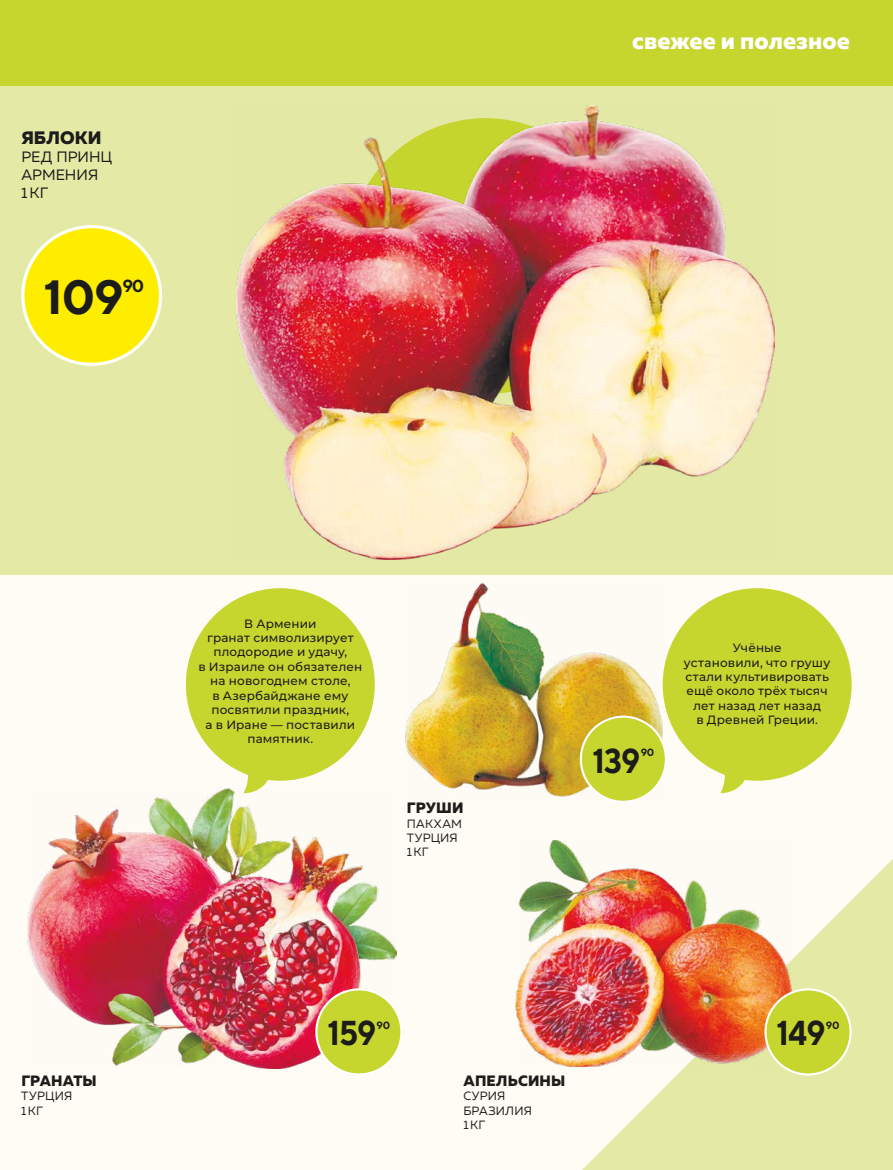
<style>
.page{position:relative;width:893px;height:1170px;background:#fff}
.page>*{position:absolute;margin:0;border:0;box-sizing:border-box;transform-origin:0 0}
.t1{font:700 48px "TT Norms";color:#1c1c1b}
.t2{font:700 34.5px "TT Norms";letter-spacing:-.025em;color:#1c1c1b;scale:.9 1}
.t3{font:800 24px "Muller";letter-spacing:.005em;color:#fff}
.t4{font:800 18px "Muller";color:#1c1c1b}
.t5{font:700 17.55px "TT Norms";color:#1c1c1b}
.t6{font:800 15px "Muller";letter-spacing:.01em;color:#1c1c1b}
.t7{font:15px/18px "Muller";color:#1c1c1b}
.t8{font:500 12px/14.4px "Montserrat";letter-spacing:.01em;color:#1c1c1b;text-align:center}
.t9{font:12px/14.4px "Muller";letter-spacing:.025em;color:#1c1c1b}
.t10{font:700 10.5px "TT Norms";color:#1c1c1b}
</style>
<div class="page">
<div style="left:0;top:574px;width:893px;height:595px;background:#fffbf5"></div>
<div style="left:0;top:85px;width:893px;height:489px;background:#e4eaa6"></div>
<svg style="left:582px;top:859px;width:311px;height:310px;fill:#e4eaa6"></svg>
<div style="left:0;top:0;width:893px;height:85px;background:#c7d52f"></div>
<img style="left:28px;top:793px;width:368px;height:275px">
<img style="left:515px;top:840px;width:276px;height:226px">
<img style="left:237px;top:105px;width:538px;height:454px">
<div style="left:23px;top:226px;width:137px;height:138px;background:#ffed00;border-radius:50%"></div>
<div style="left:21px;top:225px;width:141px;height:141px;border:3px solid #fff;border-radius:50%"></div>
<div style="left:765px;top:989px;width:85px;height:85px;background:#c7d52f;border-radius:50%"></div>
<div style="left:764px;top:988px;width:88px;height:87px;border:2px solid #fff;border-radius:50%"></div>
<div style="left:316px;top:989px;width:85px;height:85px;background:#c7d52f;border-radius:50%"></div>
<div style="left:315px;top:988px;width:87px;height:87px;border:2px solid #fff;border-radius:50%"></div>
<svg style="left:186px;top:588px;width:189px;height:205px"></svg>
<img style="left:405px;top:583px;width:258px;height:215px">
<div style="left:581px;top:716px;width:85px;height:85px;background:#c7d52f;border-radius:50%"></div>
<div style="left:580px;top:715px;width:87px;height:87px;border:2px solid #fff;border-radius:50%"></div>
<svg style="left:663px;top:588px;width:189px;height:205px"></svg>
<h3 class="t4" style="left:21px;top:127px;width:82px">ЯБЛОКИ</h3>
<p class="t7" style="left:21px;top:148px;width:93px">РЕД ПРИНЦ<br>АРМЕНИЯ<br>1КГ</p>
<h1 class="t1" style="left:43px;top:267px;width:82px">109</h1>
<h3 class="t5" style="left:123px;top:275px;width:23px">90</h3>
<h3 class="t3" style="left:632px;top:26px;width:219px">свежее и полезное</h3>
<p class="t6" style="left:21px;top:1071px;width:77px">ГРАНАТЫ</p>
<p class="t9" style="left:21px;top:1088px;width:53px">ТУРЦИЯ<br>1КГ</p>
<p class="t8" style="left:198px;top:615px;width:165px">В Армении<br>гранат символизирует плодородие и удачу,<br>в Израиле он обязателен на новогоднем столе,<br>в Азербайджане ему посвятили праздник,<br>а в Иране — поставили памятник.</p>
<p class="t6" style="left:407px;top:798px;width:58px">ГРУШИ</p>
<p class="t9" style="left:407px;top:816px;width:57px">ПАКХАМ<br>ТУРЦИЯ<br>1КГ</p>
<h2 class="t2" style="left:592px;top:738px;width:55px">139</h2>
<p class="t10" style="left:641px;top:745px;width:15px">90</p>
<p class="t8" style="left:684px;top:640px;width:148px">Учёные<br>установили, что грушу стали культивировать ещё около трёх тысяч лет назад лет назад<br>в Древней Греции.</p>
<h2 class="t2" style="left:328px;top:1011px;width:55px">159</h2>
<p class="t10" style="left:377px;top:1018px;width:15px">90</p>
<p class="t6" style="left:464px;top:1071px;width:103px">АПЕЛЬСИНЫ</p>
<p class="t9" style="left:463px;top:1088px;width:70px">СУРИЯ<br>БРАЗИЛИЯ<br>1КГ</p>
<h2 class="t2" style="left:776px;top:1011px;width:56px">149</h2>
<p class="t10" style="left:826px;top:1018px;width:15px">90</p>
</div>
